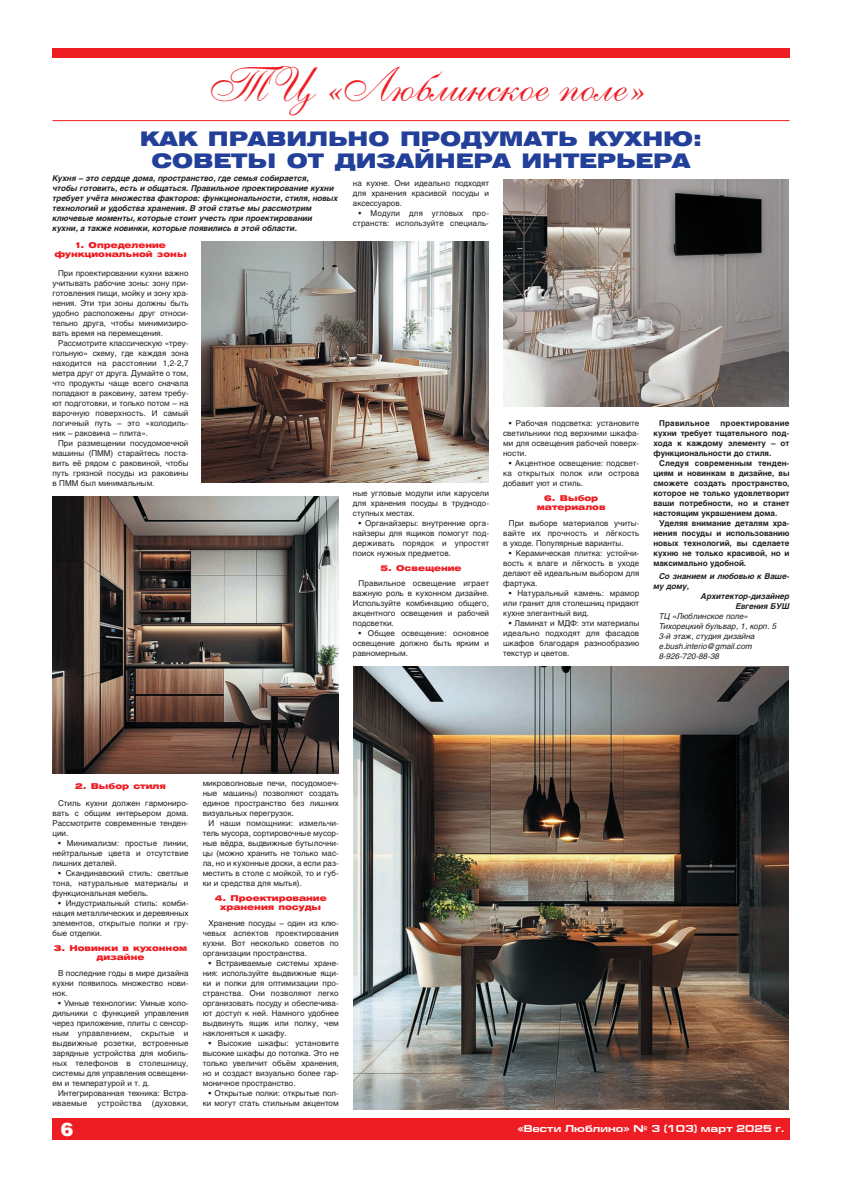
<style>
.page{position:relative;width:842px;height:1191px;background:#fff}
.page>*{position:absolute;margin:0;border:0;box-sizing:border-box;transform-origin:0 0}
.t1{font:49px "Anastasia Script C";color:#ee1d23}
.t2{font:20px/22px "Helios Ext Black C";color:#223f99;text-align:center}
.t3{font:18.7px "Helios Black C";color:#fff}
.t4{font:700 10px "Europe Extended C";color:#fff}
.t5{font:8px/10px "Helios C";color:#231f20;text-align:justify}
.t6{font:italic 700 8px/10px "Helios C";color:#231f20}
.t7{font:700 8px/10px "Helios C";color:#231f20;text-align:justify}
.t8{font:8px/9px "Helios Ext Black C";color:#ee1d23;text-align:center}
.t9{font:italic 8px/10px "Helios C";color:#231f20}
.t10{font:8px "Helios C";letter-spacing:.025em;color:#231f20}
.t11{font:700 8px "Helios C";letter-spacing:.03em;color:#231f20}
</style>
<div class="page">
<div style="left:52px;top:1118px;width:737px;height:22px;background:#ee1d23"></div>
<div style="left:52px;top:48px;width:737px;height:10px;background:#ee1d23"></div>
<hr style="left:52px;top:120px;width:737px;height:1px;background:#ee1d23">
<img style="left:202px;top:241px;width:286px;height:241px">
<img style="left:52px;top:496px;width:287px;height:278px">
<img style="left:354px;top:666px;width:435px;height:443px">
<img style="left:503px;top:179px;width:286px;height:228px">
<h1 class="t1" style="left:204px;top:55px;width:436px">ТЦ «Люблинское поле»</h1>
<h2 class="t2" style="left:140px;top:129px;width:564px">КАК ПРАВИЛЬНО ПРОДУМАТЬ КУХНЮ:<br>СОВЕТЫ ОТ ДИЗАЙНЕРА ИНТЕРЬЕРА</h2>
<p class="t6" style="left:52px;top:173px;width:287px">Кухня – это сердце дома, пространство, где семья собирается,<br>чтобы готовить, есть и общаться. Правильное проектирование кухни требует учёта множества факторов: функциональности, стиля, новых технологий и удобства хранения. В этой статье мы рассмотрим ключевые моменты, которые стоит учесть при проектировании кухни, а также новинки, которые появились в этой области.</p>
<p class="t8" style="left:54px;top:241px;width:134px">1. Определение функциональной зоны</p>
<p class="t5" style="left:52px;top:269px;width:138px;text-indent:6px">При проектировании кухни важно учитывать рабочие зоны: зону при&shy;готовления пищи, мойку и зону хра&shy;нения. Эти три зоны должны быть удобно расположены друг относи&shy;тельно друга, чтобы минимизиро&shy;вать время на перемещения.</p>
<p class="t5" style="left:52px;top:339px;width:138px;text-indent:6px">Рассмотрите классическую «треу&shy;гольную» схему, где каждая зона находится на расстоянии 1,2-2,7 метра друг от друга. Думайте о том, что продукты чаще всего сначала попадают в раковину, затем требу&shy;ют подготовки, и только потом – на варочную поверхность. И самый логичный путь – это «холодиль&shy;ник – раковина – плита».</p>
<p class="t5" style="left:52px;top:439px;width:138px;text-indent:6px">При размещении посудомоечной машины (ПММ) старайтесь поста&shy;вить её рядом с раковиной, чтобы путь грязной посуды из раковины в ПММ был минимальным.</p>
<p class="t5" style="left:353px;top:179px;width:138px">на кухне. Они идеально подходят для хранения красивой посуды и аксессуаров.</p>
<p class="t5" style="left:353px;top:209px;width:138px;text-align:right">• Модули для угловых про&shy;странств: используйте специаль-</p>
<p class="t5" style="left:503px;top:419px;width:138px;text-indent:6px">• Рабочая подсветка: установите светильники под верхними шкафа&shy;ми для освещения рабочей поверх&shy;ности.</p>
<p class="t5" style="left:503px;top:459px;width:138px;text-indent:6px">• Акцентное освещение: подсвет&shy;ка открытых полок или острова добавит уют и стиль.</p>
<p class="t8" style="left:537px;top:494px;width:70px">6. Выбор материалов</p>
<p class="t5" style="left:503px;top:519px;width:138px;text-indent:6px">При выборе материалов учиты&shy;вайте их прочность и лёгкость в уходе. Популярные варианты.</p>
<p class="t5" style="left:503px;top:549px;width:138px;text-indent:6px">• Керамическая плитка: устойчи&shy;вость к влаге и лёгкость в уходе делают её идеальным выбором для фартука.</p>
<p class="t5" style="left:503px;top:589px;width:138px;text-indent:6px">• Натуральный камень: мрамор или гранит для столешниц придают кухне элегантный вид.</p>
<p class="t5" style="left:503px;top:619px;width:138px;text-indent:6px">• Ламинат и МДФ: эти материалы идеально подходят для фасадов шкафов благодаря разнообразию текстур и цветов.</p>
<p class="t11" style="left:659px;top:420px;width:52px">Правильное</p>
<p class="t7" style="left:653px;top:419px;width:138px;text-indent:67px">проектирование кухни требует тщательного под&shy;хода к каждому элементу – от функциональности до стиля.</p>
<p class="t7" style="left:653px;top:459px;width:138px;text-indent:6px">Следуя современным тенден&shy;циям и новинкам в дизайне, вы сможете создать пространство, которое не только удовлетворит ваши потребности, но и станет настоящим украшением дома.</p>
<p class="t7" style="left:653px;top:519px;width:138px;text-indent:6px">Уделяя внимание деталям хра&shy;нения посуды и использованию новых технологий, вы сделаете кухню не только красивой, но и максимально удобной.</p>
<p class="t6" style="left:659px;top:572px;width:132px">Со знанием и любовью к Ваше-</p>
<p class="t6" style="left:653px;top:582px;width:37px">му дому,</p>
<p class="t6" style="left:701px;top:592px;width:90px">Архитектор-дизайнер</p>
<p class="t6" style="left:736px;top:602px;width:55px">Евгения БУШ</p>
<p class="t9" style="left:659px;top:612px;width:119px">ТЦ «Люблинское поле»<br>Тихорецкий бульвар, 1, корп. 5<br>3-й этаж, студия дизайна e.bush.interio@gmail.com<br>8-926-720-88-38</p>
<p class="t5" style="left:353px;top:489px;width:138px">ные угловые модули или карусели для хранения посуды в труднодо&shy;ступных местах.</p>
<p class="t5" style="left:353px;top:519px;width:138px;text-indent:6px">• Органайзеры: внутренние орга&shy;найзеры для ящиков помогут под&shy;держивать порядок и упростят поиск нужных предметов.</p>
<p class="t8" style="left:380px;top:564px;width:83px">5. Освещение</p>
<p class="t5" style="left:353px;top:579px;width:138px;text-indent:6px">Правильное освещение играет важную роль в кухонном дизайне.<br>Используйте комбинацию общего, акцентного освещения и рабочей подсветки.</p>
<p class="t5" style="left:353px;top:629px;width:138px;text-indent:6px">• Общее освещение: основное освещение должно быть ярким и равномерным.</p>
<p class="t8" style="left:75px;top:782px;width:92px">2. Выбор стиля</p>
<p class="t5" style="left:52px;top:799px;width:138px;text-indent:6px">Стиль кухни должен гармониро&shy;вать с общим интерьером дома.<br>Рассмотрите современные тенден&shy;ции.</p>
<p class="t5" style="left:52px;top:839px;width:138px;text-indent:6px">• Минимализм: простые линии, нейтральные цвета и отсутствие лишних деталей.</p>
<p class="t5" style="left:52px;top:869px;width:138px;text-indent:6px">• Скандинавский стиль: светлые тона, натуральные материалы и функциональная мебель.</p>
<p class="t5" style="left:52px;top:899px;width:138px;text-indent:6px">• Индустриальный стиль: комби&shy;нация металлических и деревянных элементов, открытые полки и гру&shy;бые отделки.</p>
<p class="t8" style="left:54px;top:944px;width:135px">3. Новинки в кухонном дизайне</p>
<p class="t5" style="left:52px;top:969px;width:138px;text-indent:6px">В последние годы в мире дизайна кухни появилось множество нови&shy;нок.</p>
<p class="t5" style="left:52px;top:999px;width:138px;text-indent:6px">• Умные технологии: Умные холо&shy;дильники с функцией управления через приложение, плиты с сенсор&shy;ным управлением, скрытые и выдвижные розетки, встроенные зарядные устройства для мобиль&shy;ных телефонов в столешницу, системы для управления освещени&shy;ем и температурой и т. д.</p>
<p class="t5" style="left:52px;top:1089px;width:138px;text-indent:6px">Интегрированная техника: Встра&shy;иваемые</p>
<p class="t10" style="left:98px;top:1100px;width:46px">устройства</p>
<p class="t10" style="left:152px;top:1100px;width:38px">(духовки,</p>
<p class="t5" style="left:203px;top:779px;width:138px">микроволновые печи, посудомоеч&shy;ные машины) позволяют создать единое пространство без лишних визуальных перегрузок.</p>
<p class="t5" style="left:203px;top:819px;width:138px;text-indent:6px">И наши помощники: измельчи&shy;тель мусора, сортировочные мусор&shy;ные вёдра, выдвижные бутылочни&shy;цы (можно хранить не только мас&shy;ла, но и кухонные доски, а если раз&shy;местить в столе с мойкой, то и губ&shy;ки и средства для мытья).</p>
<p class="t8" style="left:215px;top:894px;width:113px">4. Проектирование хранения посуды</p>
<p class="t5" style="left:203px;top:919px;width:138px;text-indent:6px">Хранение посуды – один из клю&shy;чевых аспектов проектирования кухни. Вот несколько советов по организации пространства.</p>
<p class="t5" style="left:203px;top:959px;width:138px;text-indent:6px">• Встраиваемые системы хране&shy;ния: используйте выдвижные ящи&shy;ки и полки для оптимизации про&shy;странства. Они позволяют легко организовать посуду и обеспечива&shy;ют доступ к ней. Намного удобнее выдвинуть ящик или полку, чем наклоняться к шкафу.</p>
<p class="t5" style="left:203px;top:1039px;width:138px;text-indent:6px">• Высокие шкафы: установите высокие шкафы до потолка. Это не только увеличит объём хранения, но и создаст визуально более гар&shy;моничное пространство.</p>
<p class="t5" style="left:203px;top:1089px;width:138px;text-align:right">• Открытые полки: открытые пол&shy;ки могут стать стильным акцентом</p>
<h3 class="t3" style="left:61px;top:1122px;width:14px">6</h3>
<p class="t4" style="left:518px;top:1125px;width:268px">«Вести Люблино» № 3 (103) март 2025 г.</p>
</div>
